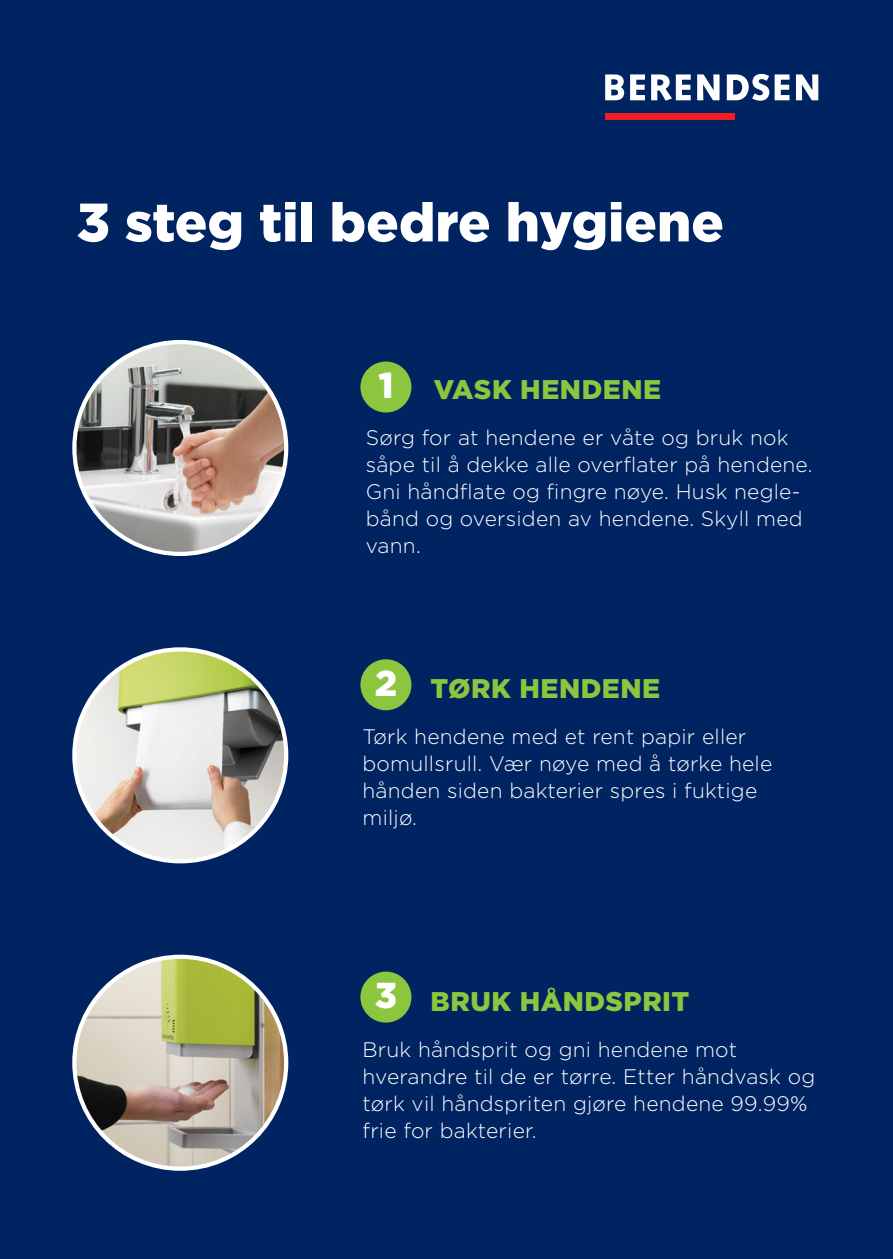
<style>
.page{position:relative;width:893px;height:1259px;background:#002361}
.page>*{position:absolute;margin:0;border:0;box-sizing:border-box;transform-origin:0 0}
.Negativ_overskrift{font:900 54px "Gotham";color:#fff}
.t1{font:900 36px "Gotham";color:#fff}
.t2{font:900 27px "Gotham";letter-spacing:.02em;color:#8bc63e}
.Negativ_brødtekst{font:300 21px/27px "Gotham";letter-spacing:.01em;color:#fff}
</style>
<div class="page">
<img style="left:74px;top:649px;width:212px;height:212px;border-radius:106px">
<img style="left:74px;top:956px;width:212px;height:212px;border-radius:106px">
<img style="left:74px;top:342px;width:212px;height:212px;border-radius:106px">
<div style="left:360px;top:361px;width:51px;height:51px;background:#8bc63e;border-radius:50%"></div>
<div style="left:360px;top:659px;width:51px;height:51px;background:#8bc63e;border-radius:50%"></div>
<div style="left:360px;top:971px;width:51px;height:51px;background:#8bc63e;border-radius:50%"></div>
<svg style="left:605px;top:74px;width:19px;height:26px"></svg>
<svg style="left:630px;top:74px;width:15px;height:26px"></svg>
<svg style="left:651px;top:74px;width:40px;height:27px"></svg>
<svg style="left:775px;top:74px;width:14px;height:26px"></svg>
<svg style="left:697px;top:74px;width:22px;height:26px"></svg>
<svg style="left:796px;top:74px;width:22px;height:26px"></svg>
<svg style="left:727px;top:74px;width:42px;height:27px"></svg>
<div style="left:605px;top:113px;width:129px;height:7px;background:#ee1d23"></div>
<p class="Negativ_overskrift" style="left:77px;top:185px;width:649px">3 steg til bedre hygiene</p>
<p class="t1" style="left:378px;top:361px;width:17px">1</p>
<p class="t2" style="left:434px;top:370px;width:229px">VASK HENDENE</p>
<p class="Negativ_brødtekst" style="left:366px;top:424px;width:449px">Sørg for at hendene er våte og bruk nok såpe til å dekke alle overflater på hendene.<br>Gni håndflate og fingre nøye. Husk negle&shy;bånd og oversiden av hendene. Skyll med vann.</p>
<p class="t1" style="left:375px;top:658px;width:24px">2</p>
<p class="t2" style="left:431px;top:669px;width:231px">TØRK HENDENE</p>
<p class="Negativ_brødtekst" style="left:363px;top:723px;width:411px">Tørk hendene med et rent papir eller bomullsrull. Vær nøye med å tørke hele hånden siden bakterier spres i fuktige miljø.</p>
<p class="t1" style="left:375px;top:971px;width:24px">3</p>
<p class="t2" style="left:431px;top:982px;width:260px">BRUK HÅNDSPRIT</p>
<p class="Negativ_brødtekst" style="left:363px;top:1036px;width:454px">Bruk håndsprit og gni hendene mot hverandre til de er tørre. Etter håndvask og tørk vil håndspriten gjøre hendene 99.99% frie for bakterier.</p>
</div>
